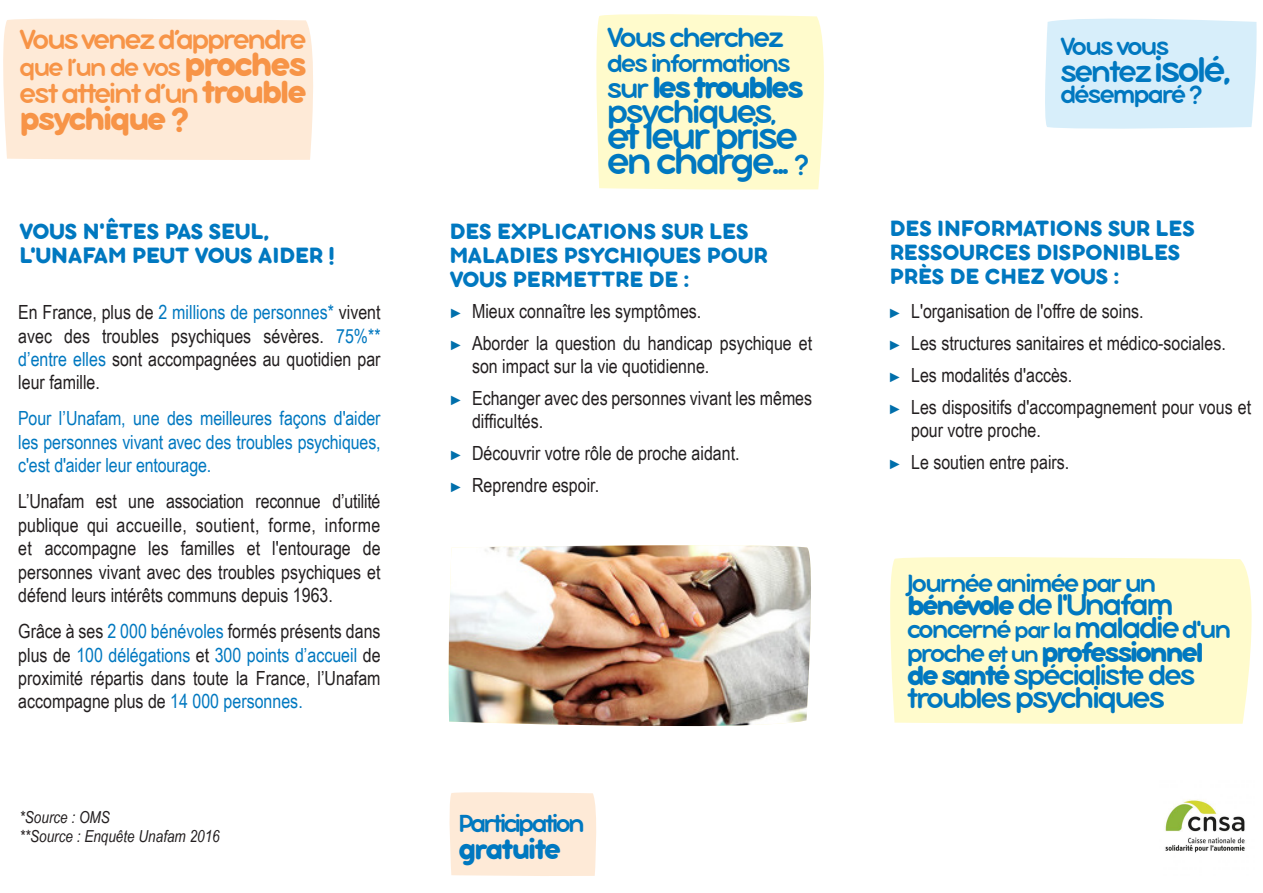
<style>
.page{position:relative;width:1263px;height:893px;background:#fff}
.page>*{position:absolute;margin:0;border:0;box-sizing:border-box;transform-origin:0 0}
.t1{font:40.5px "Bubbleboddy Neue Trial";letter-spacing:-.06em;color:#0078c0}
.t2{font:36px "Bubbleboddy Neue Trial";letter-spacing:-.06em;color:#0078c0}
.t3{font:700 34.5px "Bubbleboddy Neue Trial";letter-spacing:-.06em;color:#f79447}
.t4{font:700 33px "Bubbleboddy Neue Trial";letter-spacing:-.08em;color:#0078c0}
.t5{font:33px "Bubbleboddy Neue Trial";letter-spacing:-.06em;color:#0078c0}
.t6{font:32.55px "Bubbleboddy Neue Trial";letter-spacing:-.06em;color:#0078c0}
.t7{font:31.2px "Bubbleboddy Neue Trial";letter-spacing:-.06em;color:#0078c0}
.t8{font:700 30.3px "Bubbleboddy Neue Trial";letter-spacing:-.06em;color:#0078c0}
.t9{font:30px "Bubbleboddy Neue Trial";letter-spacing:-.06em;color:#f79447}
.t10{font:30px "Bubbleboddy Neue Trial";letter-spacing:-.06em;color:#0078c0}
.t11{font:700 29.85px "Bubbleboddy Neue Trial";letter-spacing:-.08em;color:#0078c0}
.t12{font:27.15px "Bubbleboddy Neue Trial";letter-spacing:-.06em;color:#0078c0}
.t13{font:27px "Bubbleboddy Neue Trial";letter-spacing:-.06em;color:#0078c0}
.t14{font:27px "Bubbleboddy Neue Trial";letter-spacing:-.06em;color:#f79447}
.t15{font:26.7px "Bubbleboddy Neue Trial";letter-spacing:-.09em;color:#0078c0}
.t16{font:700 24px/24px "Bubbleboddy Neue Trial";color:#0078c0}
.t17{font:19.5px/23.4px "Arial Narrow";color:#231f20;text-align:justify}
.t18{font:19.5px/23.4px "Arial Narrow";letter-spacing:-.005em;color:#0078c0;text-align:justify}
.t19{font:italic 16.5px "Arial Narrow";color:#231f20}
.s1{font-weight:700;font-size:36px}
.s2{font-weight:700;font-size:34.5px}
.s3{color:#0078c0}
.s4{color:#0574bc}
.s5{font-weight:400;font-size:30px}
.s6{font-size:30px}
.s7{font-size:13.5px;color:#006fab}
.s8{font-size:39px}
.s9{font-weight:700;font-size:29.85px}
.s10{font-size:24.45px}
.s11{font-size:32.55px}
.s12{font-weight:400;font-size:27.15px}
.s13{font-weight:400;font-size:24.45px}
.s14{font-size:31.2px}
</style>
<div class="page">
<div style="left:3px;top:18px;width:310px;height:142px;background:#feead7"></div>
<div style="left:596px;top:14px;width:228px;height:176px;background:#fffbcc"></div>
<div style="left:1045px;top:18px;width:212px;height:111px;background:#d7eefa"></div>
<img style="left:448px;top:545px;width:363px;height:182px">
<div style="left:449px;top:792px;width:147px;height:84px;background:#feead7"></div>
<img style="left:1165px;top:799px;width:80px;height:54px">
<div style="left:890px;top:557px;width:362px;height:167px;background:#fffbcc"></div>
<p class="t9" style="left:20px;top:23px;width:288px">Vous venez d’apprendre</p>
<p class="t14" style="left:20px;top:52px;width:288px">que l’un de vos <span class="s1">proches</span></p>
<p class="t9" style="left:20px;top:77px;width:288px">est atteint d’un <span class="s2">trouble</span></p>
<p class="t3" style="left:20px;top:99px;width:171px">psychique ?</p>
<p class="t16" style="left:20px;top:219px;width:317px">VOUS N'ÊTES PAS SEUL,<br>L'UNAFAM PEUT VOUS AIDER !</p>
<p class="t17" style="left:18px;top:300px;width:364px">En France, plus de <span class="s3">2 millions de personnes*</span> vivent avec des troubles psychiques sévères. <span class="s3">75%** d’entre elles</span> sont accompagnées au quotidien par leur famille.</p>
<p class="t18" style="left:18px;top:406px;width:364px">Pour l’Unafam, une des meilleures façons d'aider les personnes vivant avec des troubles psychiques, c'est d'aider leur entourage.</p>
<p class="t17" style="left:18px;top:489px;width:364px">L’Unafam est une association reconnue d’utilité publique qui accueille, soutient, forme, informe et accompagne les familles et l'entourage de personnes vivant avec des troubles psychiques et défend leurs intérêts communs depuis 1963.</p>
<p class="t17" style="left:18px;top:619px;width:364px">Grâce à ses <span class="s3">2 000 bénévoles</span> formés présents dans plus de <span class="s3">100 délégations</span> et <span class="s3">300 points d’accueil</span> de proximité répartis dans toute la France, l’Unafam accompagne plus de <span class="s3">14 000 personnes</span><span class="s4">.</span></p>
<p class="t19" style="left:20px;top:806px;width:92px">*Source : OMS</p>
<p class="t19" style="left:20px;top:825px;width:202px">**Source : Enquête Unafam 2016</p>
<p class="t10" style="left:607px;top:21px;width:179px">Vous cherchez</p>
<p class="t13" style="left:607px;top:49px;width:185px">des informations</p>
<p class="t4" style="left:607px;top:68px;width:198px"><span class="s5">sur</span> les troubles</p>
<p class="t2" style="left:607px;top:92px;width:171px">psychiques<span class="s6">,</span></p>
<p class="t1" style="left:607px;top:114px;width:193px">et leur prise</p>
<p class="t1" style="left:607px;top:139px;width:204px">en charge... <span class="s6">?</span></p>
<p class="t16" style="left:450px;top:219px;width:319px">DES EXPLICATIONS SUR LES<br>MALADIES PSYCHIQUES POUR<br>VOUS PERMETTRE DE :</p>
<p class="t17" style="left:451px;top:298px;width:252px"><span class="s7">►</span> Mieux connaître les symptômes.</p>
<p class="t17" style="left:472px;top:330px;width:342px;text-indent:-21px"><span class="s7">►</span> Aborder la question du handicap psychique et son impact sur la vie quotidienne.</p>
<p class="t17" style="left:472px;top:386px;width:342px;text-indent:-21px"><span class="s7">►</span> Echanger avec des personnes vivant les mêmes difficultés.</p>
<p class="t17" style="left:451px;top:441px;width:290px"><span class="s7">►</span> Découvrir votre rôle de proche aidant.</p>
<p class="t17" style="left:451px;top:473px;width:150px"><span class="s7">►</span> Reprendre espoir.</p>
<p class="t15" style="left:458px;top:809px;width:128px">Participation</p>
<p class="t8" style="left:458px;top:831px;width:104px">gratuite</p>
<p class="t13" style="left:1060px;top:31px;width:110px">Vous vous</p>
<p class="t5" style="left:1060px;top:53px;width:172px">sentez<span class="s8">isolé,</span></p>
<p class="t13" style="left:1060px;top:79px;width:144px">désemparé ?</p>
<p class="t16" style="left:890px;top:217px;width:306px">DES INFORMATIONS SUR LES<br>RESSOURCES DISPONIBLES<br>PRÈS DE CHEZ VOUS :</p>
<p class="t17" style="left:890px;top:298px;width:255px"><span class="s7">►</span> L'organisation de l'offre de soins.</p>
<p class="t17" style="left:890px;top:330px;width:337px"><span class="s7">►</span> Les structures sanitaires et médico-sociales.</p>
<p class="t17" style="left:890px;top:362px;width:184px"><span class="s7">►</span> Les modalités d'accès.</p>
<p class="t17" style="left:911px;top:394px;width:342px;text-indent:-21px"><span class="s7">►</span> Les dispositifs d'accompagnement pour vous et pour votre proche.</p>
<p class="t17" style="left:890px;top:449px;width:181px"><span class="s7">►</span> Le soutien entre pairs.</p>
<p class="t12" style="left:907px;top:569px;width:251px">Journée animée par un</p>
<p class="t6" style="left:907px;top:587px;width:268px"><span class="s9">bénévole</span> de l'Unafam</p>
<p class="t12" style="left:907px;top:615px;width:326px">concerné <span class="s10">par la</span> <span class="s11">maladie</span>d'un</p>
<p class="t11" style="left:907px;top:635px;width:298px"><span class="s12">proche</span> <span class="s13">et un</span> professionnel</p>
<p class="t7" style="left:907px;top:657px;width:290px"><span class="s9">de santé</span> spécialiste des</p>
<p class="t6" style="left:907px;top:679px;width:259px"><span class="s14">troubles</span> psychiques</p>
</div>
